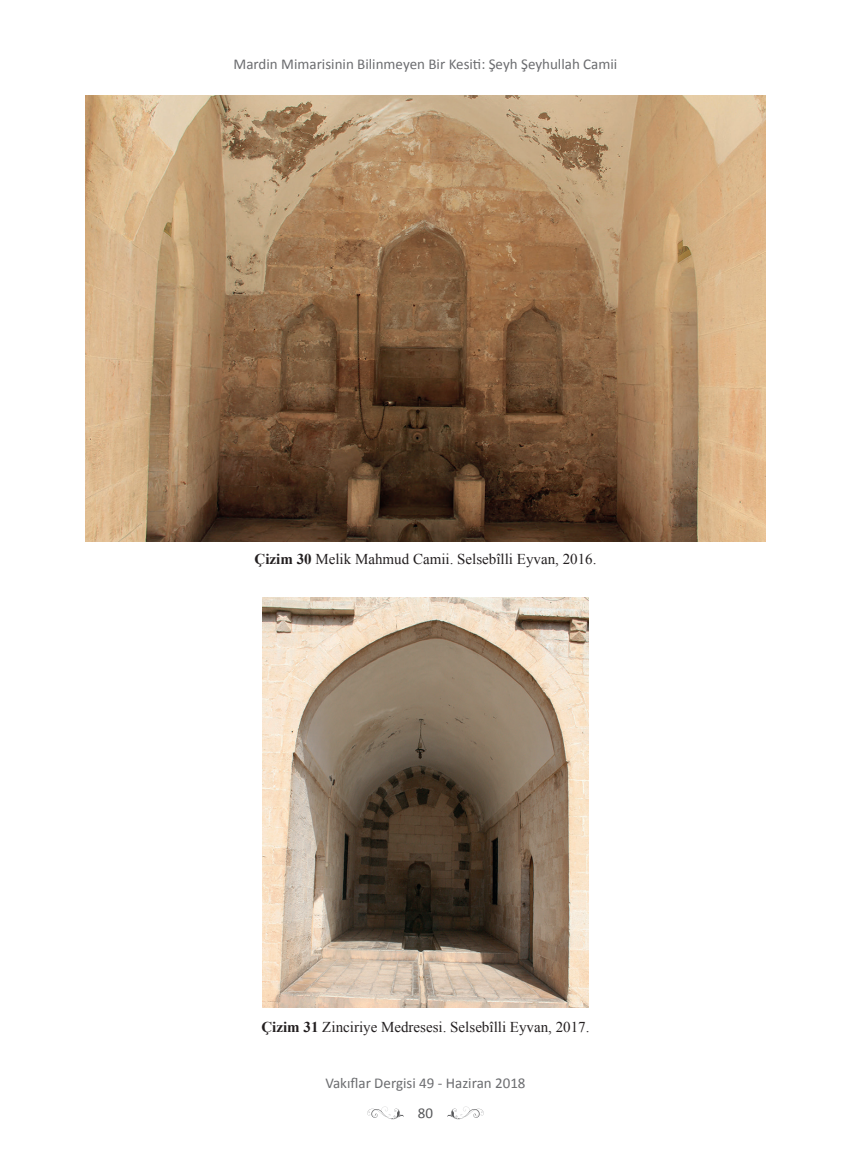
<style>
.page{position:relative;width:851px;height:1170px;background:#fff}
.page>*{position:absolute;margin:0;border:0;box-sizing:border-box;transform-origin:0 0}
.t1{font:15px "Times New Roman";color:#231f20}
.t2{font:15px "Calibri";color:#6c6d70}
.t3{font:15px "Calibri";color:#57585a}
.s1{font-weight:700}
</style>
<div class="page">
<svg style="left:367px;top:1106px;width:37px;height:14px"></svg>
<svg style="left:447px;top:1106px;width:37px;height:14px"></svg>
<img style="left:85px;top:96px;width:680px;height:445px">
<img style="left:262px;top:597px;width:327px;height:409px">
<p class="t2" style="left:233px;top:54px;width:385px">Mardin Mimarisinin Bilinmeyen Bir Kesiti: Şeyh Şeyhullah Camii</p>
<p class="t1" style="left:254px;top:549px;width:343px"><span class="s1">Çizim 30</span> Melik Mahmud Camii. Selsebîlli Eyvan, 2016.</p>
<p class="t1" style="left:261px;top:1016px;width:329px"><span class="s1">Çizim 31</span> Zinciriye Medresesi. Selsebîlli Eyvan, 2017.</p>
<p class="t2" style="left:325px;top:1073px;width:202px">Vakıflar Dergisi 49 - Haziran 2018</p>
<p class="t3" style="left:418px;top:1103px;width:17px">80</p>
</div>
